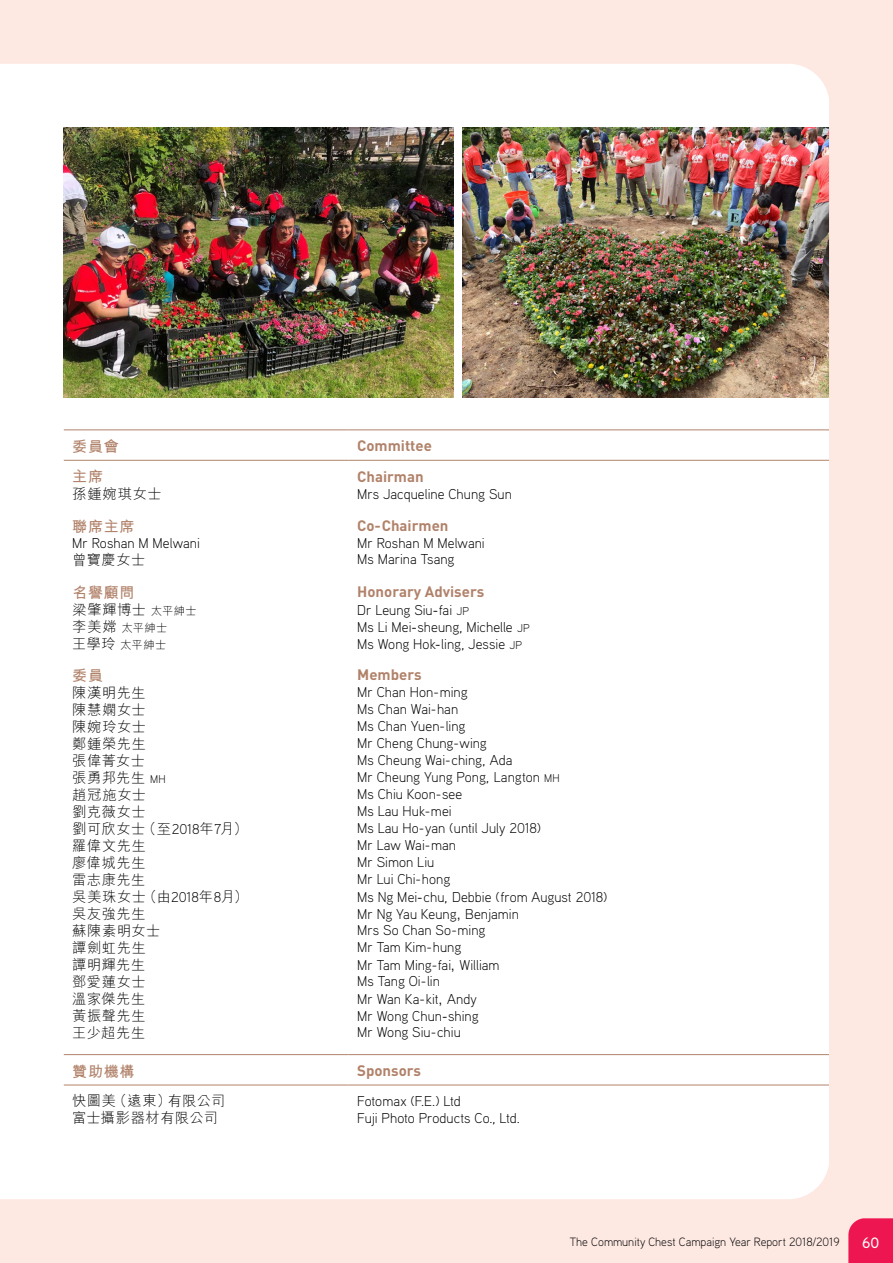
<style>
.page{position:relative;width:893px;height:1263px;background:#fff}
.page>*{position:absolute;margin:0;border:0;box-sizing:border-box;transform-origin:0 0}
.t1{font:700 15px "DIN";color:#b1826a}
.t2{font:700 15px "M Hei HK";letter-spacing:.05em;color:#b1826a}
.t3{font:500 15px "Aaux Pro";color:#fff}
.t4{font:300 14.25px "Aaux Pro";letter-spacing:.005em;color:#000}
.t5{font:300 14.25px "M Hei HK";letter-spacing:.035em;color:#000}
.t6{font:300 12px "Aaux Pro";color:#000}
.t7{font:300 11.25px "M Hei HK";letter-spacing:.045em;color:#000}
.s1{font-size:11.25px}
.s2{font-family:"M Hei HK"}
.s3{font-size:14.25px}
.s4{font-family:"Aaux Pro";font-size:11.25px}
.s5{font-family:"Aaux Pro"}
</style>
<div class="page">
<img style="left:0;top:0;width:893px;height:1263px">
<div style="left:848px;top:1218px;width:45px;height:45px;background:#ed1651"></div>
<p class="t2" style="left:72px;top:435px;width:48px">委員會</p>
<p class="t1" style="left:357px;top:436px;width:76px">Committee</p>
<p class="t2" style="left:72px;top:466px;width:32px">主席</p>
<p class="t1" style="left:357px;top:466px;width:68px">Chairman</p>
<p class="t5" style="left:72px;top:487px;width:91px">孫鍾婉琪女士</p>
<p class="t4" style="left:357px;top:485px;width:156px">Mrs Jacqueline Chung Sun</p>
<p class="t2" style="left:72px;top:515px;width:64px">聯席主席</p>
<p class="t1" style="left:357px;top:516px;width:93px">Co-Chairmen</p>
<p class="t4" style="left:72px;top:534px;width:129px">Mr Roshan M Melwani</p>
<p class="t4" style="left:357px;top:534px;width:129px">Mr Roshan M Melwani</p>
<p class="t5" style="left:72px;top:552px;width:75px">曾寶慶女士</p>
<p class="t4" style="left:357px;top:550px;width:99px">Ms Marina Tsang</p>
<p class="t2" style="left:72px;top:581px;width:64px">名譽顧問</p>
<p class="t1" style="left:357px;top:582px;width:128px">Honorary Advisers</p>
<p class="t5" style="left:72px;top:602px;width:126px">梁肇輝博士<span class="s1">太平紳士</span></p>
<p class="t4" style="left:357px;top:601px;width:113px">Dr Leung Siu<span class="s2">-</span>fai <span class="s1">JP</span></p>
<p class="t7" style="left:72px;top:622px;width:97px"><span class="s3">李美嫦</span>太平紳士</p>
<p class="t4" style="left:357px;top:618px;width:174px">Ms Li Mei<span class="s2">-</span>sheung, Michelle <span class="s1">JP</span></p>
<p class="t7" style="left:72px;top:639px;width:96px"><span class="s3">王學玲</span>太平紳士</p>
<p class="t4" style="left:357px;top:634px;width:166px">Ms Wong Hok<span class="s2">-</span>ling, Jessie <span class="s1">JP</span></p>
<p class="t2" style="left:72px;top:665px;width:32px">委員</p>
<p class="t1" style="left:357px;top:665px;width:66px">Members</p>
<p class="t5" style="left:72px;top:685px;width:75px">陳漢明先生</p>
<p class="t4" style="left:357px;top:683px;width:112px">Mr Chan Hon-ming</p>
<p class="t5" style="left:72px;top:702px;width:75px">陳慧嫻女士</p>
<p class="t4" style="left:357px;top:700px;width:103px">Ms Chan Wai-han</p>
<p class="t5" style="left:72px;top:719px;width:75px">陳婉玲女士</p>
<p class="t4" style="left:357px;top:717px;width:110px">Ms Chan Yuen-ling</p>
<p class="t5" style="left:72px;top:736px;width:75px">鄭鍾榮先生</p>
<p class="t4" style="left:357px;top:734px;width:131px">Mr Cheng Chung-wing</p>
<p class="t5" style="left:72px;top:753px;width:74px">張偉菁女士</p>
<p class="t4" style="left:357px;top:751px;width:157px">Ms Cheung Wai-ching, Ada</p>
<p class="t5" style="left:72px;top:770px;width:95px">張勇邦先生 <span class="s4">MH</span></p>
<p class="t4" style="left:357px;top:768px;width:204px">Mr Cheung Yung Pong, Langton <span class="s1">MH</span></p>
<p class="t5" style="left:72px;top:787px;width:75px">趙冠施女士</p>
<p class="t4" style="left:357px;top:785px;width:107px">Ms Chiu Koon-see</p>
<p class="t5" style="left:72px;top:804px;width:75px">劉克薇女士</p>
<p class="t4" style="left:357px;top:802px;width:96px">Ms Lau Huk-mei</p>
<p class="t5" style="left:72px;top:821px;width:177px">劉可欣女士（至<span class="s5">2018</span>年<span class="s5">7</span>月）</p>
<p class="t4" style="left:357px;top:819px;width:185px">Ms Lau Ho-yan (until July 2018)</p>
<p class="t5" style="left:72px;top:838px;width:75px">羅偉文先生</p>
<p class="t4" style="left:357px;top:836px;width:100px">Mr Law Wai-man</p>
<p class="t5" style="left:72px;top:855px;width:75px">廖偉城先生</p>
<p class="t4" style="left:357px;top:853px;width:79px">Mr Simon Liu</p>
<p class="t5" style="left:72px;top:872px;width:74px">雷志康先生</p>
<p class="t4" style="left:357px;top:870px;width:95px">Mr Lui Chi-hong</p>
<p class="t5" style="left:72px;top:889px;width:177px">吳美珠女士（由<span class="s5">2018</span>年<span class="s5">8</span>月）</p>
<p class="t4" style="left:357px;top:888px;width:252px">Ms Ng Mei<span class="s2">-</span>chu, Debbie (from August 2018)</p>
<p class="t5" style="left:72px;top:906px;width:75px">吳友強先生</p>
<p class="t4" style="left:357px;top:905px;width:163px">Mr Ng Yau Keung<span class="s2">,</span> Benjamin</p>
<p class="t5" style="left:72px;top:923px;width:90px">蘇陳素明女士</p>
<p class="t4" style="left:357px;top:921px;width:130px">Mrs So Chan So-ming</p>
<p class="t5" style="left:72px;top:940px;width:75px">譚劍虹先生</p>
<p class="t4" style="left:357px;top:938px;width:106px">Mr Tam Kim-hung</p>
<p class="t5" style="left:72px;top:957px;width:74px">譚明輝先生</p>
<p class="t4" style="left:357px;top:956px;width:144px">Mr Tam Ming-fai<span class="s2">,</span> William</p>
<p class="t5" style="left:72px;top:974px;width:75px">鄧愛蓮女士</p>
<p class="t4" style="left:357px;top:972px;width:84px">Ms Tang Oi-lin</p>
<p class="t5" style="left:72px;top:991px;width:74px">溫家傑先生</p>
<p class="t4" style="left:357px;top:990px;width:121px">Mr Wan Ka-kit<span class="s2">,</span> Andy</p>
<p class="t5" style="left:72px;top:1008px;width:75px">黃振聲先生</p>
<p class="t4" style="left:357px;top:1006px;width:123px">Mr Wong Chun<span class="s2">-</span>shing</p>
<p class="t5" style="left:72px;top:1025px;width:74px">王少超先生</p>
<p class="t4" style="left:357px;top:1023px;width:105px">Mr Wong Siu-chiu</p>
<p class="t2" style="left:72px;top:1060px;width:64px">贊助機構</p>
<p class="t1" style="left:357px;top:1061px;width:65px">Sponsors</p>
<p class="t5" style="left:72px;top:1094px;width:154px">快圖美（遠東）有限公司</p>
<p class="t4" style="left:357px;top:1092px;width:105px">Fotomax (F.E.) Ltd</p>
<p class="t5" style="left:72px;top:1111px;width:147px">富士攝影器材有限公司</p>
<p class="t4" style="left:357px;top:1109px;width:164px">Fuji Photo Products Co., Ltd.</p>
<p class="t6" style="left:570px;top:1234px;width:271px">The Community Chest Campaign Year Report 2018<span class="s2">/</span>2019</p>
<p class="t3" style="left:862px;top:1233px;width:18px">60</p>
</div>
